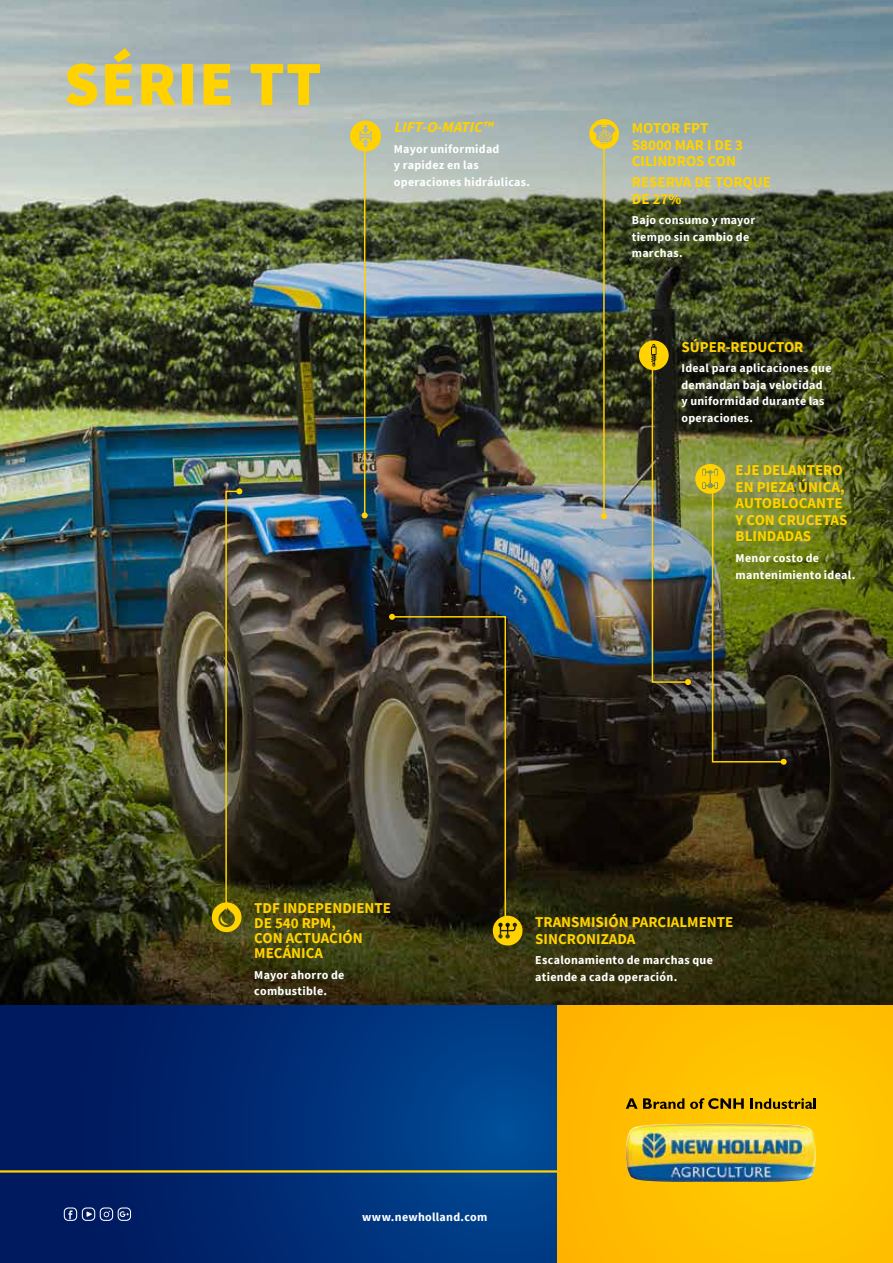
<style>
.page{position:relative;width:893px;height:1263px;background:#fff}
.page>*{position:absolute;margin:0;border:0;box-sizing:border-box;transform-origin:0 0}
.t1{font:900 63px "Source Sans Pro";letter-spacing:.02em;color:#ffd200}
.t2{font:700 15px/16.5px "Source Sans Pro";color:#ffd200}
.t3{font:italic 700 15px "Source Sans Pro";color:#ffd200}
.t4{font:700 12px/16.5px "Source Sans Pro";letter-spacing:.025em;color:#fff}
</style>
<div class="page">
<img style="left:0;top:0;width:893px;height:1006px">
<svg style="left:589px;top:119px;width:30px;height:30px"></svg>
<svg style="left:350px;top:121px;width:31px;height:31px"></svg>
<div style="left:0;top:1006px;width:558px;height:257px;background:linear-gradient(to right,#011457,#014892)"></div>
<hr style="left:0;top:1170px;width:558px;height:2px;background:#ffd200">
<div style="left:558px;top:1006px;width:335px;height:257px;background:#ffc000"></div>
<svg style="left:64px;top:1207px;width:67px;height:14px"></svg>
<img style="left:212px;top:488px;width:30px;height:444px">
<svg style="left:389px;top:614px;width:133px;height:331px;background:#3e3726"></svg>
<hr style="left:364px;top:150px;width:1px;height:365px;background:#ffd200">
<svg style="left:362px;top:512px;width:6px;height:6px"></svg>
<hr style="left:603px;top:147px;width:2px;height:369px;background:#ffd200">
<svg style="left:601px;top:513px;width:6px;height:6px"></svg>
<img style="left:639px;top:340px;width:148px;height:425px">
<svg style="left:626px;top:1098px;width:58px;height:11px"></svg>
<svg style="left:690px;top:1098px;width:54px;height:11px"></svg>
<svg style="left:750px;top:1098px;width:66px;height:11px"></svg>
<img style="left:626px;top:1124px;width:190px;height:58px">
<h1 class="t1" style="left:64px;top:41px;width:259px">SÉRIE TT</h1>
<p class="t3" style="left:394px;top:117px;width:104px">LIFT-O-MATIC™</p>
<p class="t4" style="left:394px;top:140px;width:138px">Mayor uniformidad<br>y rapidez en las operaciones hidráulicas.</p>
<p class="t2" style="left:632px;top:120px;width:113px">MOTOR FPT<br>S8000 MAR I DE 3<br>CILINDROS CON</p>
<p class="t2" style="left:632px;top:174px;width:141px">RESERVA DE TORQUE<br>DE 27%</p>
<p class="t4" style="left:632px;top:212px;width:125px">Bajo consumo y mayor tiempo sin cambio de marchas.</p>
<p class="t2" style="left:681px;top:338px;width:124px">SÚPER-REDUCTOR</p>
<p class="t4" style="left:681px;top:360px;width:152px">Ideal para aplicaciones que demandan baja velocidad y uniformidad durante las operaciones.</p>
<p class="t2" style="left:736px;top:462px;width:113px">EJE DELANTERO<br>EN PIEZA ÚNICA,<br>AUTOBLOCANTE<br>Y CON CRUCETAS<br>BLINDADAS</p>
<p class="t4" style="left:736px;top:550px;width:121px">Menor costo de mantenimiento ideal.</p>
<p class="t2" style="left:254px;top:900px;width:138px;line-height:15px">TDF INDEPENDIENTE<br>DE 540 RPM,<br>CON ACTUACIÓN<br>MECÁNICA</p>
<p class="t4" style="left:254px;top:966px;width:92px">Mayor ahorro de combustible.</p>
<p class="t2" style="left:535px;top:913px;width:200px">TRANSMISIÓN PARCIALMENTE<br>SINCRONIZADA</p>
<p class="t4" style="left:535px;top:952px;width:179px">Escalonamiento de marchas que atiende a cada operación.</p>
<p class="t4" style="left:362px;top:1208px;width:127px">www.newholland.com</p>
</div>
